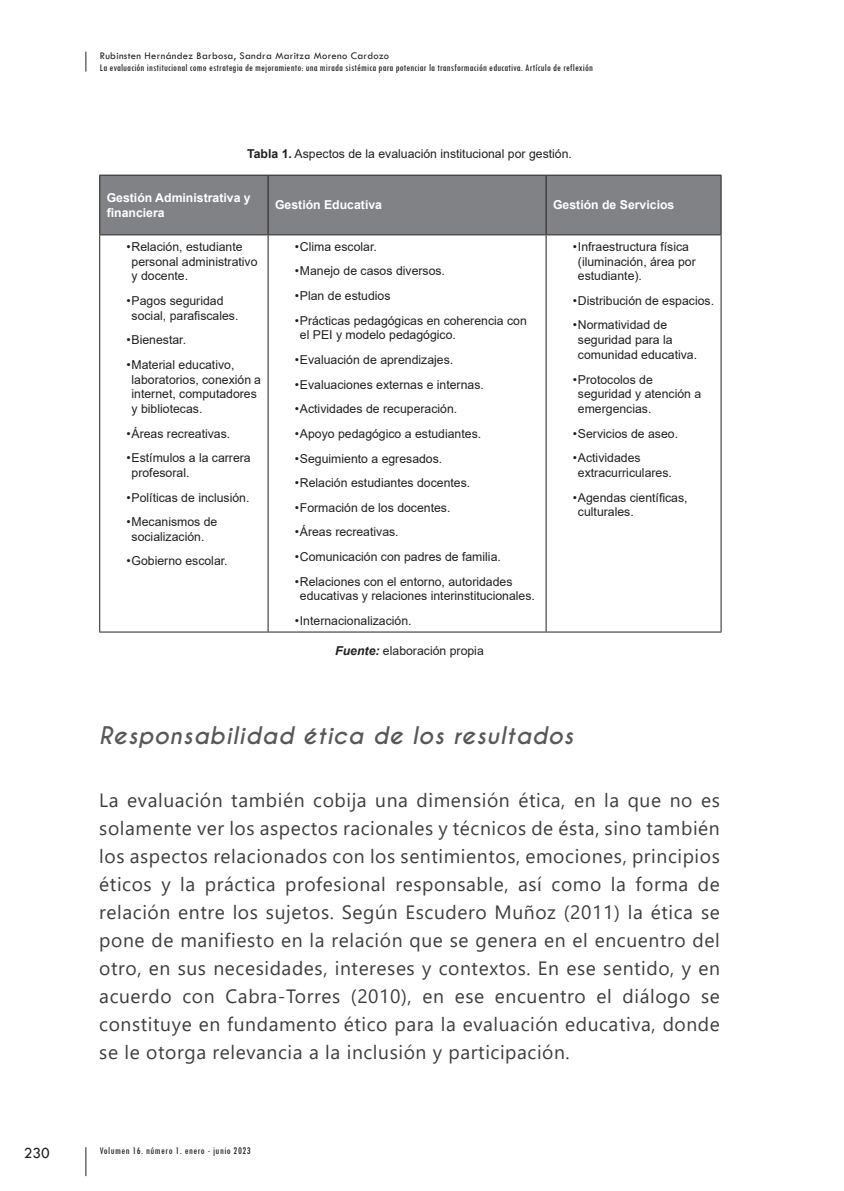
<style>
.page{position:relative;width:844px;height:1191px;background:#fff}
.page>*{position:absolute;margin:0;border:0;box-sizing:border-box;transform-origin:0 0}
.titulo_3{font:italic 700 22.75px "Caviar Dreams";letter-spacing:.03em;color:#57585a}
._1er_parrafo{font:19.25px/28px "Segoe UI";letter-spacing:.03em;color:#3e3e3f;text-align:justify}
.t1{font:15.75px "Tw Cen";color:#231f20}
.caption_tabla_fig{font:12.25px/14.7px "Arial";color:#231f20}
.titulo_en_tabla{font:700 12.25px/14.7px "Arial";color:#fff}
.Caption_fuente{font:12.25px "Arial";color:#231f20}
.t2{font:condensed 10.5px "Tw Cen";letter-spacing:.02em;color:#231f20}
.t3{font:10.5px "Tw Cen";letter-spacing:.03em;color:#231f20}
.t4{font:condensed 10.5px "Tw Cen";letter-spacing:.05em;color:#231f20}
.s1{font-weight:700}
.s2{font-weight:700;font-style:italic}
</style>
<div class="page">
<svg style="left:85px;top:52px;width:1px;height:20px"></svg>
<svg style="left:85px;top:1147px;width:1px;height:29px"></svg>
<div style="left:100px;top:176px;width:620px;height:58px;background:#808285"></div>
<svg style="left:100px;top:235px;width:620px;height:396px"></svg>
<hr style="left:99px;top:175px;width:169px;height:1px;background:#231f20">
<hr style="left:99px;top:176px;width:1px;height:58px;background:#231f20">
<hr style="left:268px;top:175px;width:278px;height:1px;background:#231f20">
<hr style="left:267px;top:176px;width:1px;height:58px;background:#231f20">
<hr style="left:546px;top:175px;width:175px;height:1px;background:#231f20">
<hr style="left:545px;top:176px;width:1px;height:58px;background:#231f20">
<hr style="left:720px;top:176px;width:1px;height:58px;background:#231f20">
<hr style="left:99px;top:234px;width:169px;height:1px;background:#231f20">
<hr style="left:99px;top:235px;width:1px;height:396px;background:#231f20">
<hr style="left:268px;top:234px;width:278px;height:1px;background:#231f20">
<hr style="left:267px;top:235px;width:1px;height:396px;background:#231f20">
<hr style="left:546px;top:234px;width:175px;height:1px;background:#231f20">
<hr style="left:545px;top:235px;width:1px;height:396px;background:#231f20">
<hr style="left:720px;top:235px;width:1px;height:396px;background:#231f20">
<hr style="left:99px;top:631px;width:169px;height:1px;background:#231f20">
<hr style="left:268px;top:631px;width:278px;height:1px;background:#231f20">
<hr style="left:546px;top:631px;width:175px;height:1px;background:#231f20">
<p class="t3" style="left:100px;top:49px;width:291px">Rubinsten Hernández Barbosa, Sandra Maritza Moreno Cardozo</p>
<p class="t2" style="left:100px;top:61px;width:494px">La evaluación institucional como estrategia de mejoramiento: una mirada sistémica para potenciar la transformación educativa. Artículo de reflexión</p>
<p class="caption_tabla_fig" style="left:247px;top:146px;width:326px"><span class="s1">Tabla 1.</span> Aspectos de la evaluación institucional por gestión.</p>
<p class="titulo_en_tabla" style="left:107px;top:191px;width:145px">Gestión Administrativa y financiera</p>
<p class="titulo_en_tabla" style="left:275px;top:198px;width:108px">Gestión Educativa</p>
<p class="titulo_en_tabla" style="left:553px;top:198px;width:123px">Gestión de Servicios</p>
<p class="caption_tabla_fig" style="left:131px;top:239px;width:127px;text-indent:-5px">•Relación, estudiante personal administrativo y docente.</p>
<p class="caption_tabla_fig" style="left:131px;top:293px;width:108px;text-indent:-5px">•Pagos seguridad social, parafiscales.</p>
<p class="caption_tabla_fig" style="left:126px;top:332px;width:61px">•Bienestar.</p>
<p class="caption_tabla_fig" style="left:131px;top:357px;width:131px;text-indent:-5px">•Material educativo, laboratorios, conexión a internet, computadores y bibliotecas.</p>
<p class="caption_tabla_fig" style="left:126px;top:426px;width:105px">•Áreas recreativas.</p>
<p class="caption_tabla_fig" style="left:131px;top:450px;width:121px;text-indent:-5px">•Estímulos a la carrera profesoral.</p>
<p class="caption_tabla_fig" style="left:126px;top:490px;width:124px">•Políticas de inclusión.</p>
<p class="caption_tabla_fig" style="left:131px;top:514px;width:87px;text-indent:-5px">•Mecanismos de socialización.</p>
<p class="caption_tabla_fig" style="left:126px;top:554px;width:102px">•Gobierno escolar.</p>
<p class="caption_tabla_fig" style="left:295px;top:239px;width:83px">•Clima escolar.</p>
<p class="caption_tabla_fig" style="left:295px;top:264px;width:151px">•Manejo de casos diversos.</p>
<p class="caption_tabla_fig" style="left:295px;top:288px;width:97px">•Plan de estudios</p>
<p class="caption_tabla_fig" style="left:300px;top:313px;width:228px;text-indent:-5px">•Prácticas pedagógicas en coherencia con el PEI y modelo pedagógico.</p>
<p class="caption_tabla_fig" style="left:295px;top:352px;width:160px">•Evaluación de aprendizajes.</p>
<p class="caption_tabla_fig" style="left:295px;top:377px;width:190px">•Evaluaciones externas e internas.</p>
<p class="caption_tabla_fig" style="left:295px;top:401px;width:164px">•Actividades de recuperación.</p>
<p class="caption_tabla_fig" style="left:295px;top:426px;width:188px">•Apoyo pedagógico a estudiantes.</p>
<p class="caption_tabla_fig" style="left:295px;top:451px;width:149px">•Seguimiento a egresados.</p>
<p class="caption_tabla_fig" style="left:295px;top:475px;width:177px">•Relación estudiantes docentes.</p>
<p class="caption_tabla_fig" style="left:295px;top:500px;width:157px">•Formación de los docentes.</p>
<p class="caption_tabla_fig" style="left:295px;top:525px;width:105px">•Áreas recreativas.</p>
<p class="caption_tabla_fig" style="left:295px;top:549px;width:207px">•Comunicación con padres de familia.</p>
<p class="caption_tabla_fig" style="left:300px;top:574px;width:236px;text-indent:-5px">•Relaciones con el entorno, autoridades educativas y relaciones interinstitucionales.</p>
<p class="caption_tabla_fig" style="left:295px;top:613px;width:118px">•Internacionalización.</p>
<p class="caption_tabla_fig" style="left:577px;top:239px;width:119px;text-indent:-5px">•Infraestructura física (iluminación, área por estudiante).</p>
<p class="caption_tabla_fig" style="left:573px;top:293px;width:142px">•Distribución de espacios.</p>
<p class="caption_tabla_fig" style="left:577px;top:318px;width:121px;text-indent:-5px">•Normatividad de seguridad para la comunidad educativa.</p>
<p class="caption_tabla_fig" style="left:577px;top:372px;width:125px;text-indent:-5px">•Protocolos de seguridad y atención a emergencias.</p>
<p class="caption_tabla_fig" style="left:573px;top:426px;width:107px">•Servicios de aseo.</p>
<p class="caption_tabla_fig" style="left:577px;top:450px;width:95px;text-indent:-5px">•Actividades extracurriculares.</p>
<p class="caption_tabla_fig" style="left:577px;top:490px;width:111px;text-indent:-5px">•Agendas científicas, culturales.</p>
<p class="Caption_fuente" style="left:335px;top:642px;width:150px"><span class="s2">Fuente:</span> elaboración propia</p>
<p class="titulo_3" style="left:99px;top:721px;width:475px">Responsabilidad ética de los resultados</p>
<p class="_1er_parrafo" style="left:99px;top:784px;width:622px">La evaluación también cobija una dimensión ética, en la que no es solamente ver los aspectos racionales y técnicos de ésta, sino también los aspectos relacionados con los sentimientos, emociones, principios éticos y la práctica profesional responsable, así como la forma de relación entre los sujetos. Según Escudero Muñoz (2011) la ética se pone de manifiesto en la relación que se genera en el encuentro del otro, en sus necesidades, intereses y contextos. En ese sentido, y en acuerdo con Cabra-Torres (2010), en ese encuentro el diálogo se constituye en fundamento ético para la evaluación educativa, donde se le otorga relevancia a la inclusión y participación.</p>
<p class="t1" style="left:24px;top:1144px;width:28px">230</p>
<p class="t4" style="left:100px;top:1144px;width:152px">Volumen 16. número 1. enero - junio 2023</p>
</div>
